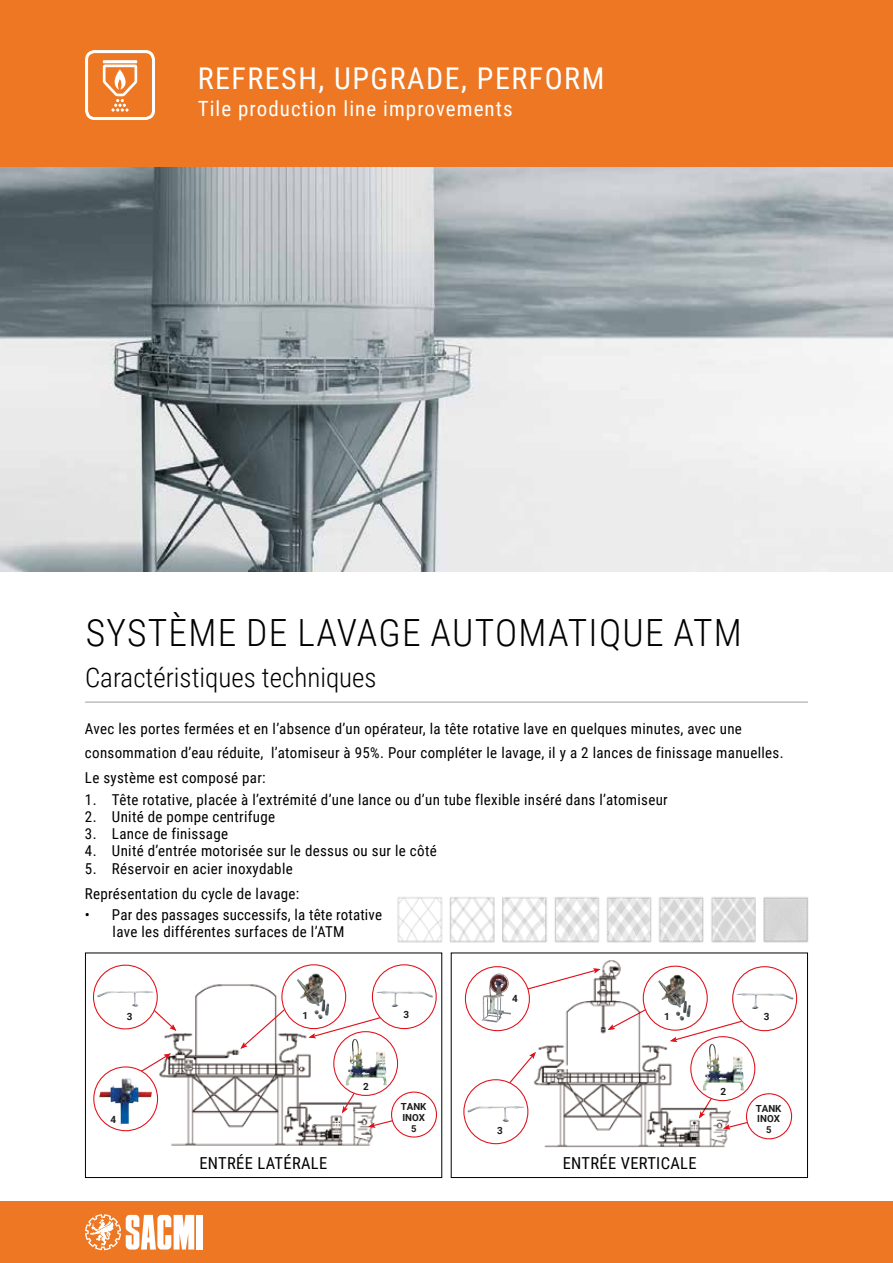
<style>
.page{position:relative;width:893px;height:1263px;background:#fff}
.page>*{position:absolute;margin:0;border:0;box-sizing:border-box;transform-origin:0 0}
.t1{font:300 37.5px "Roboto Condensed";letter-spacing:.035em;color:#000}
.t2{font:30px "Roboto Condensed";letter-spacing:.05em;color:#fff}
.t3{font:300 27px "Roboto Condensed";color:#000}
.t4{font:21px "Roboto Condensed";letter-spacing:.05em;color:#fff}
.t5{font:16.5px "Roboto Condensed";letter-spacing:.02em;color:#000}
.t6{font:15px/24.5px "Roboto Condensed";letter-spacing:.02em;color:#000}
.t7{font:700 9.9px "Roboto";color:#1c1c1b}
.t8{font:700 9.75px/10.6px "Roboto";color:#1c1c1b}
.t9{font:700 9.45px "Roboto";color:#1c1c1b}
</style>
<div class="page">
<div style="left:0;top:1201px;width:893px;height:62px;background:#ed7722"></div>
<div style="left:196px;top:1215px;width:6px;height:34px;background:#fff"></div>
<svg style="left:85px;top:1214px;width:109px;height:36px"></svg>
<div style="left:0;top:0;width:893px;height:168px;background:#ed7722"></div>
<hr style="left:85px;top:702px;width:723px;height:1px;background:#9c9e9f">
<div style="left:85px;top:50px;width:70px;height:70px;border:3px solid #fff;border-radius:8px"></div>
<hr style="left:103px;top:60px;width:34px;height:3px;background:#fff">
<svg style="left:102px;top:63px;width:36px;height:49px"></svg>
<img style="left:0;top:168px;width:893px;height:404px">
<img style="left:155px;top:975px;width:224px;height:171px">
<svg style="left:151px;top:1007px;width:25px;height:24px"></svg>
<svg style="left:342px;top:1088px;width:16px;height:25px"></svg>
<svg style="left:368px;top:1119px;width:27px;height:8px"></svg>
<svg style="left:138px;top:1053px;width:33px;height:21px"></svg>
<svg style="left:240px;top:1006px;width:48px;height:43px"></svg>
<svg style="left:309px;top:1016px;width:74px;height:22px"></svg>
<div style="left:392px;top:1092px;width:44px;height:45px;background:#fff;border-radius:50%"></div>
<div style="left:391px;top:1091px;width:46px;height:46px;border:1px solid #e1101a;border-radius:50%"></div>
<svg style="left:94px;top:1067px;width:64px;height:64px"></svg>
<div style="left:93px;top:1066px;width:65px;height:65px;border:1px solid #e1101a;border-radius:50%"></div>
<img style="left:99px;top:1078px;width:53px;height:46px">
<div style="left:282px;top:965px;width:64px;height:63px;background:#fff;border-radius:50%"></div>
<div style="left:281px;top:964px;width:65px;height:65px;border:1px solid #e1101a;border-radius:50%"></div>
<img style="left:297px;top:973px;width:32px;height:46px">
<svg style="left:334px;top:1032px;width:64px;height:63px"></svg>
<div style="left:333px;top:1031px;width:65px;height:65px;border:1px solid #e1101a;border-radius:50%"></div>
<img style="left:348px;top:1038px;width:7px;height:34px">
<div style="left:372px;top:965px;width:64px;height:63px;background:#fff;border-radius:50%"></div>
<div style="left:372px;top:964px;width:65px;height:65px;border:1px solid #e1101a;border-radius:50%"></div>
<img style="left:376px;top:991px;width:57px;height:16px">
<div style="left:93px;top:965px;width:64px;height:64px;background:#fff;border-radius:50%"></div>
<div style="left:93px;top:965px;width:65px;height:64px;border:1px solid #e1101a;border-radius:50%"></div>
<img style="left:97px;top:991px;width:57px;height:15px">
<div style="left:85px;top:952px;width:357px;height:226px;border:1px solid #000"></div>
<svg style="left:733px;top:1019px;width:12px;height:23px"></svg>
<svg style="left:508px;top:1055px;width:22px;height:30px"></svg>
<svg style="left:525px;top:981px;width:5px;height:9px"></svg>
<img style="left:530px;top:960px;width:203px;height:188px">
<svg style="left:465px;top:967px;width:64px;height:64px"></svg>
<div style="left:465px;top:966px;width:65px;height:65px;border:1px solid #e1101a;border-radius:50%"></div>
<img style="left:483px;top:973px;width:16px;height:24px">
<div style="left:643px;top:966px;width:64px;height:64px;background:#fff;border-radius:50%"></div>
<div style="left:643px;top:966px;width:65px;height:65px;border:1px solid #e1101a;border-radius:50%"></div>
<img style="left:658px;top:975px;width:33px;height:46px">
<div style="left:733px;top:967px;width:64px;height:64px;background:#fff;border-radius:50%"></div>
<div style="left:732px;top:966px;width:65px;height:65px;border:1px solid #e1101a;border-radius:50%"></div>
<img style="left:737px;top:993px;width:57px;height:16px">
<svg style="left:691px;top:1037px;width:64px;height:64px"></svg>
<div style="left:690px;top:1036px;width:65px;height:65px;border:1px solid #e1101a;border-radius:50%"></div>
<img style="left:705px;top:1043px;width:7px;height:34px">
<svg style="left:723px;top:1120px;width:27px;height:9px"></svg>
<div style="left:746px;top:1094px;width:46px;height:45px;background:#fff;border-radius:50%"></div>
<div style="left:746px;top:1093px;width:46px;height:46px;border:1px solid #e1101a;border-radius:50%"></div>
<div style="left:464px;top:1080px;width:64px;height:64px;background:#fff;border-radius:50%"></div>
<div style="left:463px;top:1079px;width:65px;height:65px;border:1px solid #e1101a;border-radius:50%"></div>
<img style="left:467px;top:1106px;width:57px;height:16px">
<div style="left:451px;top:952px;width:357px;height:226px;border:1px solid #000"></div>
<img style="left:397px;top:897px;width:412px;height:46px">
<h2 class="t2" style="left:198px;top:58px;width:408px">REFRESH, UPGRADE, PERFORM</h2>
<h3 class="t4" style="left:198px;top:94px;width:316px">Tile production line improvements</h3>
<h3 class="t4" style="left:198px;top:94px;width:177px">ATM improvements</h3>
<h3 class="t4" style="left:198px;top:94px;width:172px">K n improvements</h3>
<h1 class="t1" style="left:86px;top:606px;width:658px">SYSTÈME DE LAVAGE AUTOMATIQUE ATM</h1>
<h3 class="t3" style="left:85px;top:658px;width:293px">Caractéristiques techniques</h3>
<p class="t6" style="left:85px;top:716px;width:700px">Avec les portes fermées et en l’absence d’un opérateur, la tête rotative lave en quelques minutes, avec une consommation d’eau réduite, l’atomiseur à 95%. Pour compléter le lavage, il y a 2 lances de finissage manuelles.<br>Le système est composé par:</p>
<p class="t6" style="left:85px;top:786px;width:584px">1. Tête rotative, placée à l’extrémité d’une lance ou d’un tube flexible inséré dans l’atomiseur</p>
<p class="t6" style="left:85px;top:804px;width:192px">2. Unité de pompe centrifuge</p>
<p class="t6" style="left:85px;top:821px;width:145px">3. Lance de finissage</p>
<p class="t6" style="left:85px;top:838px;width:353px">4. Unité d’entrée motorisée sur le dessus ou sur le côté</p>
<p class="t6" style="left:85px;top:855px;width:216px;line-height:25px">5. Réservoir en acier inoxydable<br>Représentation du cycle de lavage:</p>
<p class="t6" style="left:113px;top:906px;width:271px;line-height:17.2px;text-indent:-28px">• Par des passages successifs, la tête rotative lave les différentes surfaces de l’ATM</p>
<p class="t7" style="left:512px;top:991px;width:7px">4</p>
<p class="t7" style="left:127px;top:1009px;width:7px">3</p>
<p class="t7" style="left:404px;top:1007px;width:7px">3</p>
<p class="t7" style="left:303px;top:1008px;width:7px">1</p>
<p class="t7" style="left:664px;top:1009px;width:7px">1</p>
<p class="t7" style="left:764px;top:1009px;width:7px">3</p>
<p class="t7" style="left:363px;top:1079px;width:7px">2</p>
<p class="t7" style="left:720px;top:1084px;width:7px">2</p>
<p class="t8" style="left:401px;top:1101px;width:27px">TANK</p>
<p class="t7" style="left:110px;top:1112px;width:7px">4</p>
<p class="t8" style="left:402px;top:1111px;width:24px">INOX</p>
<p class="t8" style="left:756px;top:1102px;width:27px">TANK<br>INOX</p>
<p class="t9" style="left:411px;top:1121px;width:7px">5</p>
<p class="t7" style="left:497px;top:1124px;width:7px">3</p>
<p class="t9" style="left:766px;top:1123px;width:7px">5</p>
<p class="t5" style="left:199px;top:1152px;width:129px">ENTRÉE LATÉRALE</p>
<p class="t5" style="left:563px;top:1152px;width:135px">ENTRÉE VERTICALE</p>
</div>
